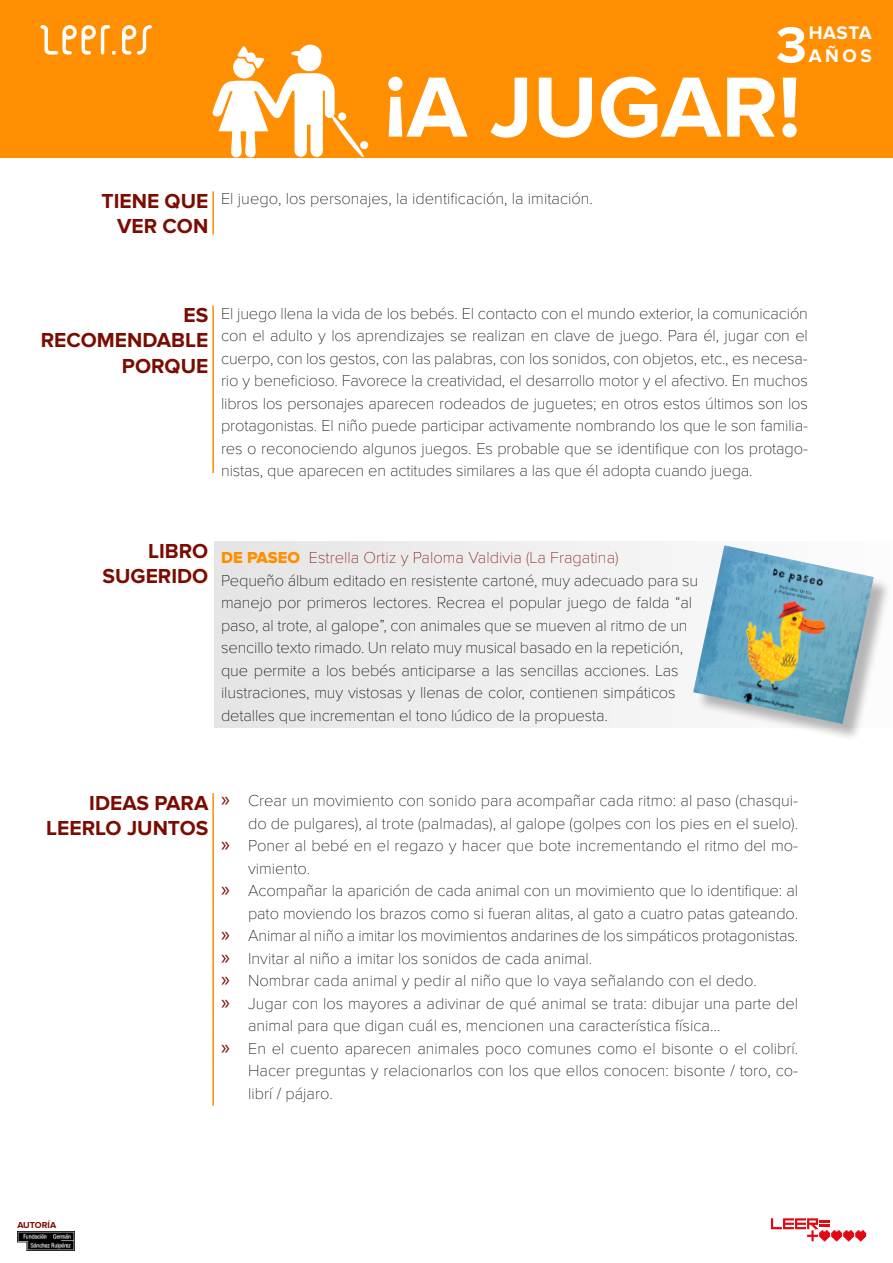
<style>
.page{position:relative;width:893px;height:1263px;background:#fff}
.page>*{position:absolute;margin:0;border:0;box-sizing:border-box;transform-origin:0 0}
.t1{font:700 88.5px "Proxima Nova";color:#fff}
.t2{font:700 52.5px "Proxima Nova";color:#fff}
.t3{font:700 21px/25.2px "Proxima Nova";color:#7b0c02;text-align:right}
.t4{font:700 18.9px "Proxima Nova";letter-spacing:.03em;color:#fff}
.t5{font:100 16.5px/22.5px "Proxima Nova T";letter-spacing:-.01em;color:#000;text-align:justify}
.t6{font:700 9px "Proxima Nova";color:#7b0c02}
.s1{font-family:"Proxima Nova Extrabld";font-weight:400;color:#ff8e01}
.s2{color:#7b0c02}
.s3{font-family:"Myriad Pro";font-weight:400;font-size:21px;color:#7b0c02}
</style>
<div class="page">
<div style="left:0;top:0;width:893px;height:157px;background:#ff8e01"></div>
<img style="left:17px;top:1231px;width:58px;height:20px">
<svg style="left:40px;top:25px;width:112px;height:30px"></svg>
<svg style="left:771px;top:1218px;width:95px;height:23px"></svg>
<svg style="left:212px;top:45px;width:157px;height:113px"></svg>
<hr style="left:212px;top:191px;width:2px;height:44px;background:#ff8e01">
<hr style="left:212px;top:306px;width:2px;height:167px;background:#ff8e01">
<hr style="left:212px;top:793px;width:2px;height:313px;background:#ff8e01">
<div style="left:214px;top:541px;width:679px;height:187px;background:#ededed"></div>
<div style="left:696px;top:548px;width:196px;height:194px;background:#000;opacity:.28"></div>
<img style="left:693px;top:545px;width:181px;height:179px">
<p class="t4" style="left:809px;top:22px;width:64px">HASTA</p>
<h2 class="t2" style="left:776px;top:15px;width:32px">3</h2>
<p class="t4" style="left:809px;top:45px;width:64px">AÑOS</p>
<h1 class="t1" style="left:384px;top:56px;width:418px">¡A JUGAR!</h1>
<p class="t3" style="left:102px;top:189px;width:108px">TIENE QUE<br>VER CON</p>
<p class="t5" style="left:221px;top:188px;width:373px">El juego, los personajes, la identificación, la imitación.</p>
<p class="t3" style="left:41px;top:303px;width:169px">ES<br>RECOMENDABLE<br>PORQUE</p>
<p class="t5" style="left:221px;top:302px;width:588px">El juego llena la vida de los bebés. El contacto con el mundo exterior, la comunicación con el adulto y los aprendizajes se realizan en clave de juego. Para él, jugar con el cuerpo, con los gestos, con las palabras, con los sonidos, con objetos, etc., es necesa&shy;rio y beneficioso. Favorece la creatividad, el desarrollo motor y el afectivo. En muchos libros los personajes aparecen rodeados de juguetes; en otros estos últimos son los protagonistas. El niño puede participar activamente nombrando los que le son familia&shy;res o reconociendo algunos juegos. Es probable que se identifique con los protago&shy;nistas, que aparecen en actitudes similares a las que él adopta cuando juega.</p>
<p class="t3" style="left:103px;top:539px;width:107px">LIBRO<br>SUGERIDO</p>
<p class="t5" style="left:221px;top:547px;width:479px;text-align:left"><span class="s1">DE PASEO</span> <span class="s2">Estrella Ortiz y Paloma Valdivia (La Fragatina)<br></span>Pequeño álbum editado en resistente cartoné, muy adecuado para su manejo por primeros lectores. Recrea el popular juego de falda “al paso, al trote, al galope”, con animales que se mueven al ritmo de un sencillo texto rimado. Un relato muy musical basado en la repetición, que permite a los bebés anticiparse a las sencillas acciones. Las ilustraciones, muy vistosas y llenas de color, contienen simpáticos detalles que incrementan el tono lúdico de la propuesta.</p>
<p class="t3" style="left:46px;top:791px;width:164px">IDEAS PARA<br>LEERLO JUNTOS</p>
<p class="t5" style="left:221px;top:790px;width:579px"><span class="s3">»</span> Crear un movimiento con sonido para acompañar cada ritmo: al paso (chasqui-</p>
<p class="t5" style="left:248px;top:812px;width:551px">do de pulgares), al trote (palmadas), al galope (golpes con los pies en el suelo).</p>
<p class="t5" style="left:221px;top:835px;width:579px"><span class="s3">»</span> Poner al bebé en el regazo y hacer que bote incrementando el ritmo del mo-</p>
<p class="t5" style="left:248px;top:857px;width:64px">vimiento.</p>
<p class="t5" style="left:221px;top:880px;width:578px"><span class="s3">»</span> Acompañar la aparición de cada animal con un movimiento que lo identifique: al</p>
<p class="t5" style="left:248px;top:902px;width:551px">pato moviendo los brazos como si fueran alitas, al gato a cuatro patas gateando.</p>
<p class="t5" style="left:221px;top:925px;width:579px"><span class="s3">»</span> Animar al niño a imitar los movimientos andarines de los simpáticos protagonistas.</p>
<p class="t5" style="left:221px;top:947px;width:373px"><span class="s3">»</span> Invitar al niño a imitar los sonidos de cada animal.</p>
<p class="t5" style="left:221px;top:970px;width:537px"><span class="s3">»</span> Nombrar cada animal y pedir al niño que lo vaya señalando con el dedo.</p>
<p class="t5" style="left:221px;top:992px;width:579px"><span class="s3">»</span> Jugar con los mayores a adivinar de qué animal se trata: dibujar una parte del</p>
<p class="t5" style="left:248px;top:1015px;width:474px">animal para que digan cuál es, mencionen una característica física…</p>
<p class="t5" style="left:221px;top:1037px;width:579px"><span class="s3">»</span> En el cuento aparecen animales poco comunes como el bisonte o el colibrí.</p>
<p class="t5" style="left:248px;top:1060px;width:552px">Hacer preguntas y relacionarlos con los que ellos conocen: bisonte / toro, co-</p>
<p class="t5" style="left:248px;top:1082px;width:86px">librí / pájaro.</p>
<p class="t6" style="left:17px;top:1220px;width:40px">AUTORÍA</p>
</div>
